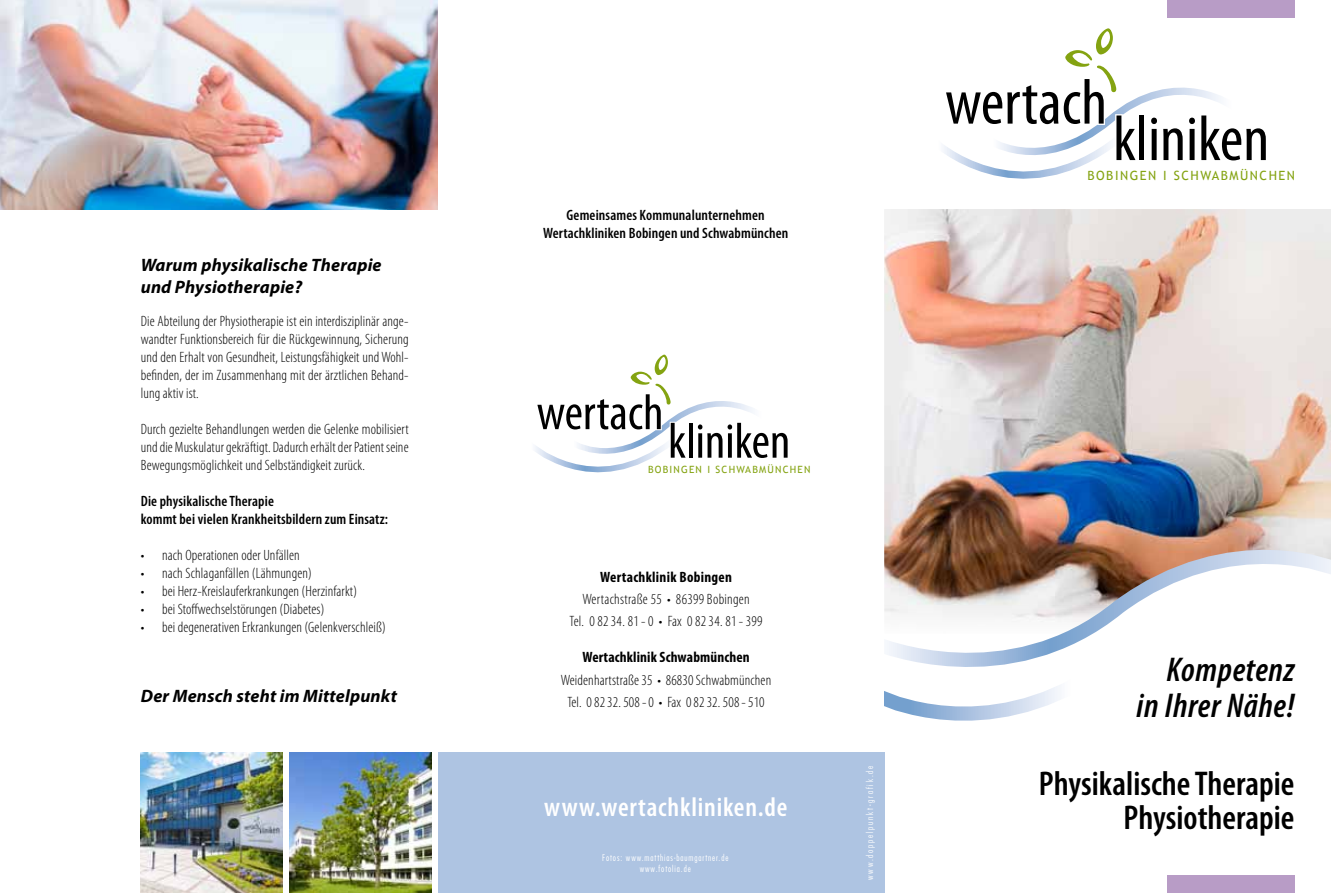
<style>
.page{position:relative;width:1331px;height:893px;background:#fff}
.page>*{position:absolute;margin:0;border:0;box-sizing:border-box;transform-origin:0 0}
.t1{font:condensed 64.35px "Myriad Pro";color:#000}
.t2{font:condensed 50.4px "Myriad Pro";color:#000}
.t3{font:600 condensed 34.5px/34.5px "Myriad Pro";color:#000;text-align:right}
.t4{font:italic 600 condensed 34.5px/36px "Myriad Pro";letter-spacing:.02em;color:#000;text-align:right}
.t5{font:600 condensed 27px "Myriad Pro";letter-spacing:.03em;color:#fff}
.t6{font:italic 700 18px/21.6px "Myriad Pro";letter-spacing:.01em;color:#000}
.t7{font:300 condensed 15px/18px "Myriad Pro";letter-spacing:.01em;color:#000;text-align:center}
.t8{font:600 condensed 15px/18px "Myriad Pro";letter-spacing:.01em;color:#000;text-align:center}
.t9{font:700 condensed 15px "Myriad Pro";letter-spacing:.01em;color:#000}
.t10{font:12.75px "Trebuchet MS";letter-spacing:.12em;color:#84a311}
.t11{font:10.05px "Trebuchet MS";letter-spacing:.12em;color:#84a311}
.t12{font:300 condensed 9px/10.8px "Futura";letter-spacing:.1em;color:#fff;text-align:center}
.t13{font:300 condensed 9px "Futura";letter-spacing:.2em;color:#fff}
</style>
<div class="page">
<div style="left:438px;top:753px;width:446px;height:140px;background:#aec4e2"></div>
<svg style="left:535px;top:355px;width:218px;height:118px"></svg>
<div style="left:1167px;top:876px;width:127px;height:17px;background:#b89cc6"></div>
<img style="left:884px;top:209px;width:447px;height:315px">
<img style="left:884px;top:524px;width:447px;height:141px">
<svg style="left:884px;top:665px;width:176px;height:56px"></svg>
<img style="left:0;top:0;width:438px;height:209px">
<svg style="left:926px;top:28px;width:342px;height:191px"></svg>
<div style="left:1167px;top:0;width:127px;height:17px;background:#b89cc6"></div>
<img style="left:140px;top:753px;width:143px;height:140px">
<img style="left:289px;top:753px;width:143px;height:140px">
<p class="t6" style="left:141px;top:254px;width:242px">Warum physikalische Therapie und Physiotherapie?</p>
<p class="t7" style="left:141px;top:312px;width:269px;text-align:justify">Die Abteilung der Physiotherapie ist ein interdisziplinär ange&shy;wandter Funktionsbereich für die Rückgewinnung, Sicherung und den Erhalt von Gesundheit, Leistungsfähigkeit und Wohl&shy;befinden, der im Zusammenhang mit der ärztlichen Behand&shy;lung aktiv ist.</p>
<p class="t7" style="left:141px;top:420px;width:269px;text-align:justify">Durch gezielte Behandlungen werden die Gelenke mobilisiert und die Muskulatur gekräftigt. Dadurch erhält der Patient seine Bewegungsmöglichkeit und Selbständigkeit zurück.</p>
<p class="t8" style="left:141px;top:491px;width:249px;text-align:left">Die physikalische Therapie<br>kommt bei vielen Krankheitsbildern zum Einsatz:</p>
<p class="t7" style="left:141px;top:546px;width:161px">• nach Operationen oder Unfällen</p>
<p class="t7" style="left:141px;top:564px;width:173px">• nach Schlaganfällen (Lähmungen)</p>
<p class="t7" style="left:141px;top:582px;width:218px">• bei Herz-Kreislauferkrankungen (Herzinfarkt)</p>
<p class="t7" style="left:141px;top:600px;width:185px">• bei Stoffwechselstörungen (Diabetes)</p>
<p class="t7" style="left:141px;top:618px;width:247px">• bei degenerativen Erkrankungen (Gelenkverschleiß)</p>
<p class="t6" style="left:141px;top:684px;width:258px">Der Mensch steht im Mittelpunkt</p>
<p class="t8" style="left:543px;top:205px;width:247px">Gemeinsames Kommunalunternehmen<br>Wertachkliniken Bobingen und Schwabmünchen</p>
<h2 class="t2" style="left:537px;top:382px;width:128px">wertach</h2>
<p class="t11" style="left:648px;top:464px;width:164px">BOBINGEN I SCHWABMÜNCHEN</p>
<h2 class="t2" style="left:668px;top:411px;width:124px">kliniken</h2>
<p class="t9" style="left:600px;top:568px;width:133px">Wertachklinik Bobingen</p>
<p class="t7" style="left:570px;top:588px;width:195px;line-height:22.2px">Wertachstraße 55 • 86399 Bobingen<br>Tel. 08234. 81-0 • Fax 08234. 81-399</p>
<p class="t9" style="left:582px;top:648px;width:169px">Wertachklinik Schwabmünchen</p>
<p class="t7" style="left:561px;top:669px;width:212px;line-height:22.2px">Weidenhartstraße 35 • 86830 Schwabmünchen<br>Tel. 08232. 508-0 • Fax 08232. 508-510</p>
<h3 class="t5" style="left:544px;top:790px;width:245px">www.wertachkliniken.de</h3>
<p class="t12" style="left:602px;top:852px;width:128px">Fotos: www.matthias-baumgartner.de www.fotolia.de</p>
<p class="t13" style="left:864px;top:880px;width:116px;rotate:-90deg">www.doppelpunkt-grafik.de</p>
<h1 class="t1" style="left:945px;top:63px;width:163px">wertach</h1>
<h1 class="t1" style="left:1113px;top:100px;width:158px">kliniken</h1>
<p class="t10" style="left:1087px;top:168px;width:209px">BOBINGEN I SCHWABMÜNCHEN</p>
<h3 class="t4" style="left:1136px;top:651px;width:159px">Kompetenz in Ihrer Nähe!</h3>
<h3 class="t3" style="left:1039px;top:765px;width:257px">Physikalische Therapie<br>Physiotherapie</h3>
</div>
